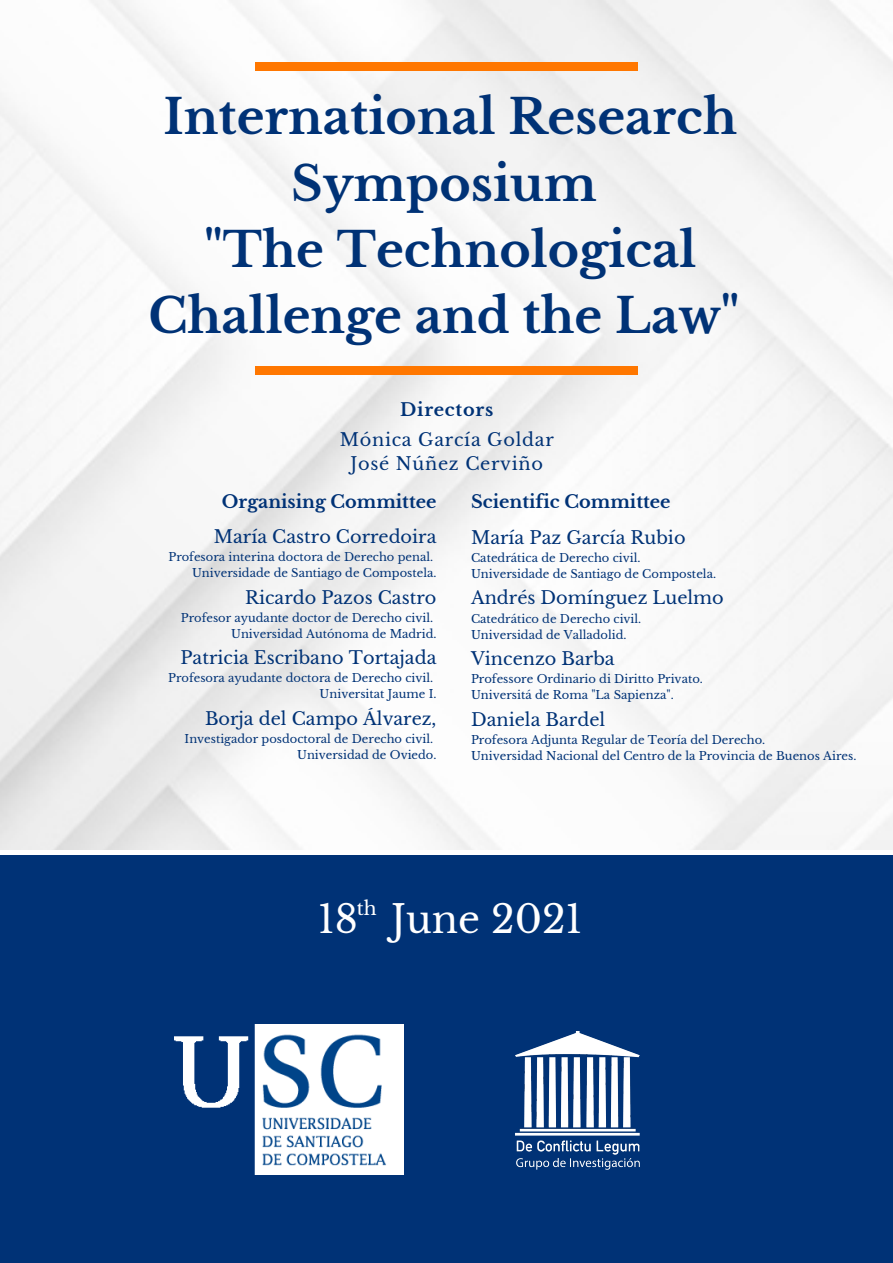
<style>
.page{position:relative;width:893px;height:1263px;background:#fff}
.page>*{position:absolute;margin:0;border:0;box-sizing:border-box;transform-origin:0 0}
.t1{font:700 47.62px/66.4px "Libre Baskerville";color:#003276;text-align:center}
.t2{font:38.25px "Libre Baskerville";color:#fff}
.t3{font:18.75px "Libre Baskerville";color:#fff}
.t4{font:17.7px "Libre Baskerville";color:#003276}
.t5{font:700 17.7px "Libre Baskerville";color:#003276}
.t6{font:17.7px "Libre Baskerville";letter-spacing:.04em;color:#003276}
.t7{font:700 17.7px "Libre Baskerville";letter-spacing:.04em;color:#003276}
.t8{font:11.48px "Libre Baskerville";color:#003276}
</style>
<div class="page">
<img style="left:0;top:0;width:893px;height:849px">
<div style="left:0;top:855px;width:893px;height:408px;background:#003276"></div>
<img style="left:515px;top:1031px;width:125px;height:139px">
<img style="left:175px;top:1025px;width:228px;height:149px">
<div style="left:256px;top:366px;width:382px;height:8px;background:#f70"></div>
<div style="left:256px;top:62px;width:382px;height:9px;background:#f70"></div>
<p class="t1" style="left:163px;top:84px;width:575px">International Research<br>Symposium</p>
<p class="t1" style="left:148px;top:217px;width:592px">"The Technological<br>Challenge and the Law"</p>
<p class="t7" style="left:400px;top:399px;width:94px">Directors</p>
<p class="t6" style="left:340px;top:429px;width:215px">Mónica García Goldar</p>
<p class="t6" style="left:350px;top:453px;width:194px">José Núñez Cerviño</p>
<p class="t5" style="left:222px;top:491px;width:216px">Organising Committee</p>
<p class="t4" style="left:214px;top:526px;width:224px">María Castro Corredoira</p>
<p class="t8" style="left:168px;top:550px;width:266px">Profesora interina doctora de Derecho penal.</p>
<p class="t8" style="left:192px;top:566px;width:246px">Universidade de Santiago de Compostela.</p>
<p class="t4" style="left:245px;top:587px;width:193px">Ricardo Pazos Castro</p>
<p class="t8" style="left:181px;top:611px;width:254px">Profesor ayudante doctor de Derecho civil.</p>
<p class="t8" style="left:231px;top:627px;width:207px">Universidad Autónoma de Madrid.</p>
<p class="t4" style="left:180px;top:647px;width:257px">Patricia Escribano Tortajada</p>
<p class="t8" style="left:168px;top:671px;width:266px">Profesora ayudante doctora de Derecho civil.</p>
<p class="t8" style="left:320px;top:687px;width:118px">Universitat Jaume I.</p>
<p class="t4" style="left:205px;top:708px;width:233px">Borja del Campo Álvarez,</p>
<p class="t8" style="left:185px;top:732px;width:250px">Investigador posdoctoral de Derecho civil.</p>
<p class="t8" style="left:297px;top:748px;width:141px">Universidad de Oviedo.</p>
<p class="t5" style="left:471px;top:491px;width:201px">Scientific Committee</p>
<p class="t4" style="left:471px;top:526px;width:216px">María Paz García Rubio</p>
<p class="t8" style="left:471px;top:551px;width:171px">Catedrática de Derecho civil.</p>
<p class="t8" style="left:471px;top:567px;width:246px">Universidade de Santiago de Compostela.</p>
<p class="t4" style="left:471px;top:587px;width:254px">Andrés Domínguez Luelmo</p>
<p class="t8" style="left:471px;top:611px;width:172px">Catedrático de Derecho civil.</p>
<p class="t8" style="left:471px;top:627px;width:157px">Universidad de Valladolid.</p>
<p class="t4" style="left:471px;top:648px;width:145px">Vincenzo Barba</p>
<p class="t8" style="left:471px;top:672px;width:233px">Professore Ordinario di Diritto Privato.</p>
<p class="t8" style="left:471px;top:688px;width:204px">Universitá de Roma "La Sapienza".</p>
<p class="t4" style="left:471px;top:709px;width:136px">Daniela Bardel</p>
<p class="t8" style="left:471px;top:733px;width:296px">Profesora Adjunta Regular de Teoría del Derecho.</p>
<p class="t8" style="left:471px;top:749px;width:387px">Universidad Nacional del Centro de la Provincia de Buenos Aires.</p>
<p class="t3" style="left:357px;top:897px;width:21px">th</p>
<p class="t2" style="left:318px;top:896px;width:266px">18 June 2021</p>
</div>
